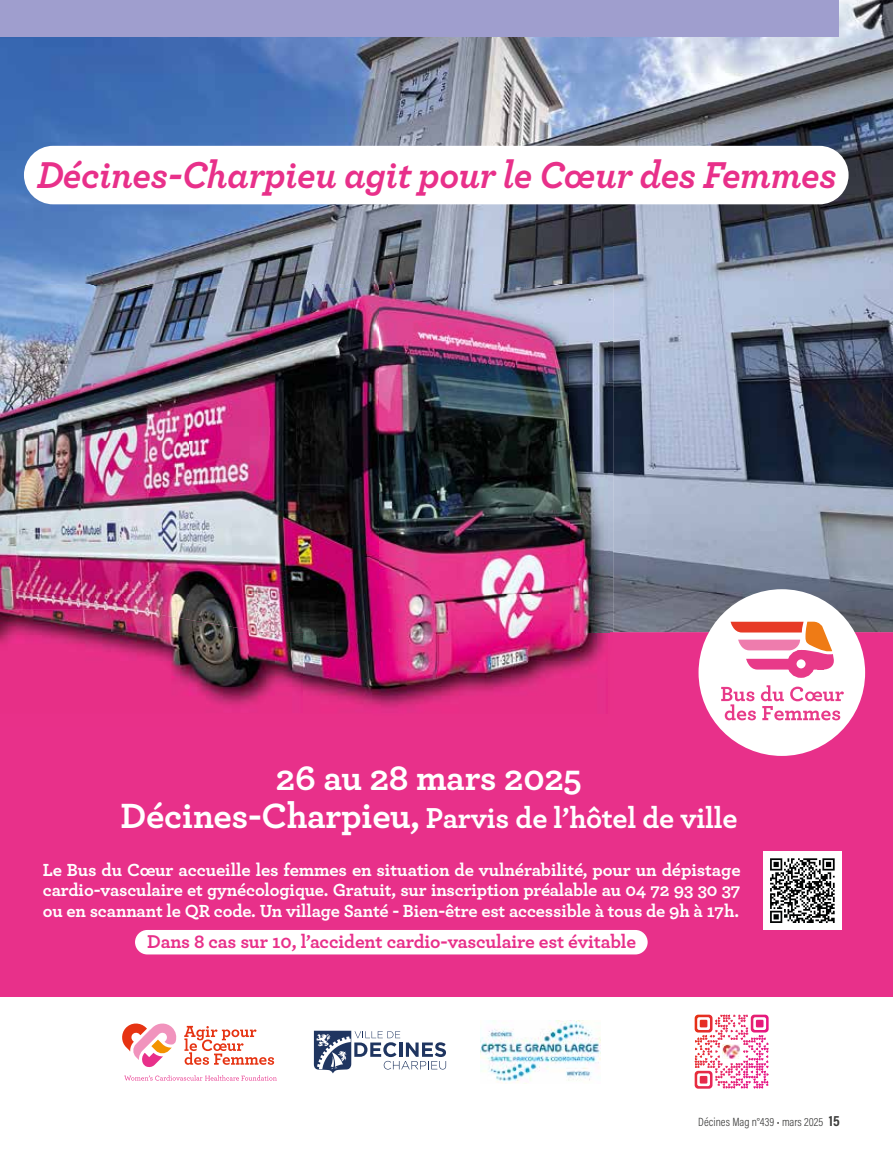
<style>
.page{position:relative;width:893px;height:1149px;background:#fff}
.page>*{position:absolute;margin:0;border:0;box-sizing:border-box;transform-origin:0 0}
.t1{font:italic 700 39.15px "Archer";letter-spacing:-.01em;color:#e8308a}
.t2{font:700 36.75px "Archer";letter-spacing:-.01em;color:#fff}
.t3{font:700 30.3px "Archer";letter-spacing:-.01em;color:#fff}
.t4{font:700 19.5px "Archer";letter-spacing:-.01em;color:#e8308a}
.t5{font:700 18.3px/20.5px "Archer";letter-spacing:-.01em;color:#fff;text-align:justify}
.t6{font:300 12px "Acumin Pro Cond";color:#3c3c3b}
.s1{font-size:36.75px}
.s2{font-weight:700;font-size:15px}
</style>
<div class="page">
<div style="left:0;top:609px;width:893px;height:387px;background:#e8308a"></div>
<img style="left:0;top:0;width:893px;height:632px">
<div style="left:24px;top:146px;width:825px;height:58px;background:#fff;border-radius:29px"></div>
<img style="left:607px;top:285px;width:6px;height:348px">
<img style="left:607px;top:288px;width:2px;height:349px">
<img style="left:0;top:284px;width:607px;height:4px">
<img style="left:0;top:594px;width:32px;height:15px">
<img style="left:0;top:609px;width:303px;height:97px">
<img style="left:303px;top:632px;width:304px;height:77px">
<img style="left:0;top:288px;width:569px;height:306px">
<img style="left:569px;top:288px;width:38px;height:344px">
<img style="left:32px;top:593px;width:538px;height:39px">
<div style="left:135px;top:929px;width:513px;height:25px;background:#fff;border-radius:12px"></div>
<svg style="left:694px;top:1017px;width:69px;height:72px"></svg>
<svg style="left:695px;top:1014px;width:74px;height:74px"></svg>
<img style="left:722px;top:1044px;width:19px;height:14px">
<div style="left:763px;top:851px;width:79px;height:78px;background:#fff"></div>
<svg style="left:770px;top:858px;width:65px;height:64px"></svg>
<div style="left:698px;top:589px;width:167px;height:166px;background:#fff;border-radius:50%"></div>
<div style="left:787px;top:649px;width:28px;height:28px;border:9px solid #e83a89;border-radius:50%"></div>
<svg style="left:731px;top:621px;width:103px;height:48px"></svg>
<svg style="left:721px;top:685px;width:123px;height:35px"></svg>
<svg style="left:124px;top:1075px;width:153px;height:5px"></svg>
<svg style="left:122px;top:1023px;width:55px;height:44px"></svg>
<svg style="left:184px;top:1025px;width:90px;height:39px"></svg>
<svg style="left:314px;top:1030px;width:132px;height:43px"></svg>
<img style="left:481px;top:1020px;width:119px;height:63px">
<div style="left:0;top:0;width:839px;height:36px;background:#9f9ece"></div>
<h1 class="t1" style="left:37px;top:144px;width:801px">Décines-Charpieu agit pour le Cœur des Femmes</h1>
<h2 class="t2" style="left:276px;top:748px;width:308px">26 au 28 mars 2025</h2>
<h3 class="t3" style="left:120px;top:793px;width:619px"><span class="s1">Décines-Charpieu,</span> Parvis de l’hôtel de ville</h3>
<p class="t5" style="left:43px;top:858px;width:699px">Le Bus du Cœur accueille les femmes en situation de vulnérabilité, pour un dépistage cardio-vasculaire et gynécologique. Gratuit, sur inscription préalable au 04 72 93 30 37 ou en scannant le QR code. Un village Santé - Bien-être est accessible à tous de 9h à 17h.</p>
<p class="t4" style="left:147px;top:925px;width:490px">Dans 8 cas sur 10, l’accident cardio-vasculaire est évitable</p>
<p class="t6" style="left:698px;top:1114px;width:143px">Décines Mag n°439 • mars 2025 <span class="s2">15</span></p>
</div>
